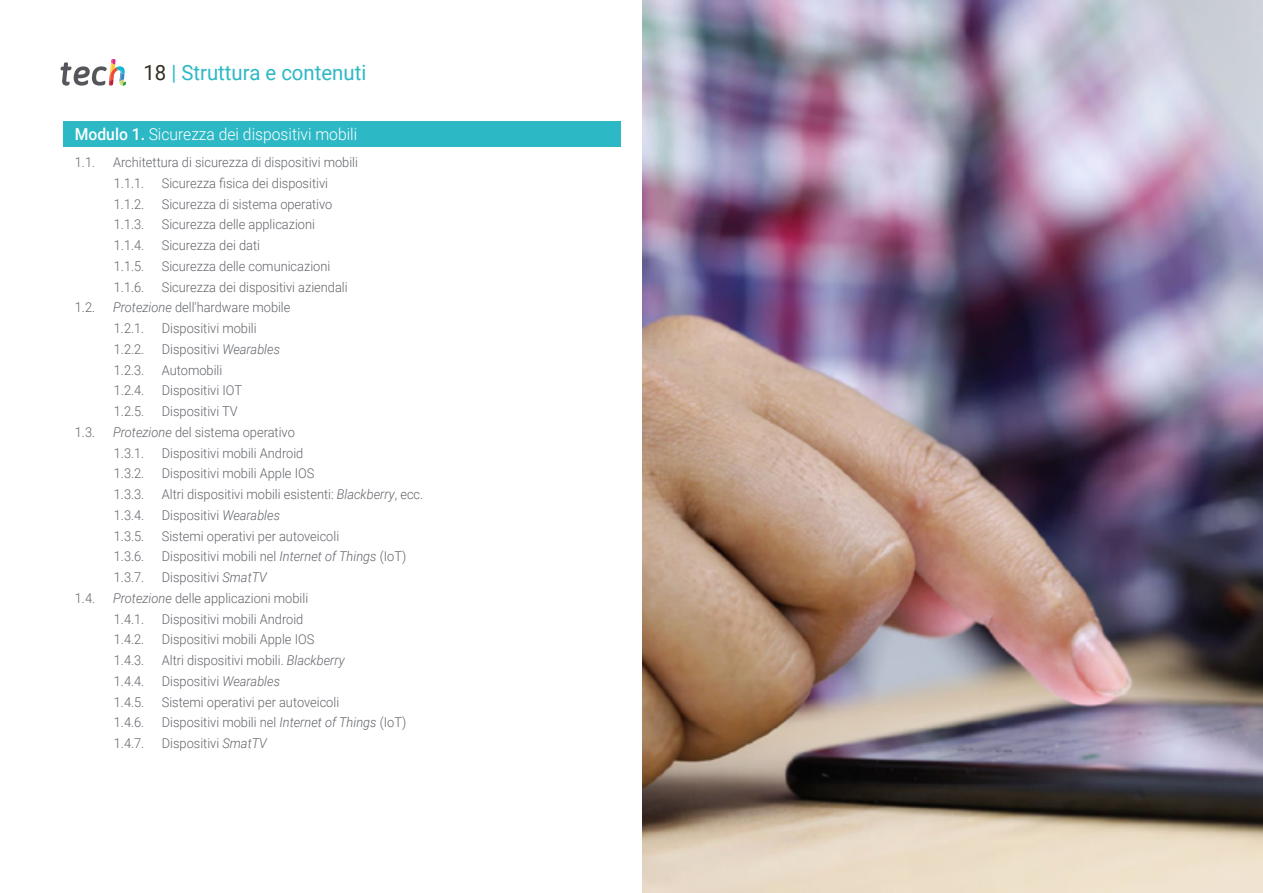
<style>
.page{position:relative;width:1263px;height:893px;background:#fff}
.page>*{position:absolute;margin:0;border:0;box-sizing:border-box;transform-origin:0 0}
.t1{font:21px "Roboto";color:#2db8c5}
.t2{font:300 16.5px "Roboto";color:#fff;scale:.95 1}
.t3{font:300 13.5px/20.7px "Roboto";color:#61646a;scale:.95 1}
.s1{color:#312e20}
.s2{font-weight:500}
.s3{font-style:italic}
</style>
<div class="page">
<div style="left:64px;top:121px;width:557px;height:25px;background:#2db8c5"></div>
<svg style="left:61px;top:59px;width:65px;height:27px"></svg>
<img style="left:642px;top:0;width:621px;height:893px">
<h1 class="t1" style="left:144px;top:57px;width:224px"><span class="s1">18</span> | Struttura e contenuti</h1>
<p class="t2" style="left:75px;top:123px;width:299px"><span class="s2">Modulo 1.</span> Sicurezza dei dispositivi mobili</p>
<p class="t3" style="left:75px;top:151px;width:23px">1.1.</p>
<p class="t3" style="left:113px;top:151px;width:259px">Architettura di sicurezza di dispositivi mobili<br>1.1.1.</p>
<p class="t3" style="left:162px;top:172px;width:176px">Sicurezza fisica dei dispositivi</p>
<p class="t3" style="left:114px;top:193px;width:34px">1.1.2.</p>
<p class="t3" style="left:162px;top:193px;width:181px">Sicurezza di sistema operativo</p>
<p class="t3" style="left:114px;top:214px;width:34px">1.1.3.</p>
<p class="t3" style="left:162px;top:214px;width:163px">Sicurezza delle applicazioni</p>
<p class="t3" style="left:114px;top:234px;width:34px">1.1.4.</p>
<p class="t3" style="left:162px;top:234px;width:105px">Sicurezza dei dati</p>
<p class="t3" style="left:114px;top:255px;width:34px">1.1.5.</p>
<p class="t3" style="left:162px;top:255px;width:179px">Sicurezza delle comunicazioni</p>
<p class="t3" style="left:114px;top:276px;width:34px">1.1.6.</p>
<p class="t3" style="left:162px;top:276px;width:197px">Sicurezza dei dispositivi aziendali</p>
<p class="t3" style="left:75px;top:297px;width:23px">1.2.</p>
<p class="t3" style="left:113px;top:297px;width:188px"><span class="s3">Protezione</span> dell'hardware mobile<br>1.2.1.</p>
<p class="t3" style="left:162px;top:317px;width:101px">Dispositivi mobili</p>
<p class="t3" style="left:114px;top:338px;width:34px">1.2.2.</p>
<p class="t3" style="left:162px;top:338px;width:126px">Dispositivi <span class="s3">Wearables</span></p>
<p class="t3" style="left:114px;top:359px;width:34px">1.2.3.</p>
<p class="t3" style="left:162px;top:359px;width:65px">Automobili</p>
<p class="t3" style="left:114px;top:380px;width:34px">1.2.4.</p>
<p class="t3" style="left:162px;top:380px;width:86px">Dispositivi IOT</p>
<p class="t3" style="left:114px;top:400px;width:34px">1.2.5.</p>
<p class="t3" style="left:162px;top:400px;width:81px">Dispositivi TV</p>
<p class="t3" style="left:75px;top:421px;width:23px">1.3.</p>
<p class="t3" style="left:113px;top:421px;width:193px"><span class="s3">Protezione</span> del sistema operativo<br>1.3.1.</p>
<p class="t3" style="left:162px;top:442px;width:150px">Dispositivi mobili Android</p>
<p class="t3" style="left:114px;top:463px;width:34px">1.3.2.</p>
<p class="t3" style="left:162px;top:463px;width:162px">Dispositivi mobili Apple IOS</p>
<p class="t3" style="left:114px;top:483px;width:34px">1.3.3.</p>
<p class="t3" style="left:162px;top:483px;width:277px">Altri dispositivi mobili esistenti: <span class="s3">Blackberry</span>, ecc.</p>
<p class="t3" style="left:114px;top:504px;width:34px">1.3.4.</p>
<p class="t3" style="left:162px;top:504px;width:126px">Dispositivi <span class="s3">Wearables</span></p>
<p class="t3" style="left:114px;top:525px;width:34px">1.3.5.</p>
<p class="t3" style="left:162px;top:525px;width:188px">Sistemi operativi per autoveicoli</p>
<p class="t3" style="left:114px;top:546px;width:34px">1.3.6.</p>
<p class="t3" style="left:162px;top:546px;width:259px">Dispositivi mobili nel <span class="s3">Internet of Things</span> (IoT)</p>
<p class="t3" style="left:114px;top:566px;width:34px">1.3.7.</p>
<p class="t3" style="left:162px;top:566px;width:112px">Dispositivi <span class="s3">SmatTV</span></p>
<p class="t3" style="left:75px;top:587px;width:23px">1.4.</p>
<p class="t3" style="left:113px;top:587px;width:207px"><span class="s3">Protezione</span> delle applicazioni mobili<br>1.4.1.</p>
<p class="t3" style="left:162px;top:608px;width:150px">Dispositivi mobili Android</p>
<p class="t3" style="left:114px;top:629px;width:34px">1.4.2.</p>
<p class="t3" style="left:162px;top:629px;width:162px">Dispositivi mobili Apple IOS</p>
<p class="t3" style="left:114px;top:649px;width:34px">1.4.3.</p>
<p class="t3" style="left:162px;top:649px;width:194px">Altri dispositivi mobili. <span class="s3">Blackberry</span></p>
<p class="t3" style="left:114px;top:670px;width:34px">1.4.4.</p>
<p class="t3" style="left:162px;top:670px;width:126px">Dispositivi <span class="s3">Wearables</span></p>
<p class="t3" style="left:114px;top:691px;width:34px">1.4.5.</p>
<p class="t3" style="left:162px;top:691px;width:188px">Sistemi operativi per autoveicoli</p>
<p class="t3" style="left:114px;top:712px;width:34px">1.4.6.</p>
<p class="t3" style="left:162px;top:712px;width:259px">Dispositivi mobili nel <span class="s3">Internet of Things</span> (IoT)</p>
<p class="t3" style="left:114px;top:732px;width:34px">1.4.7.</p>
<p class="t3" style="left:162px;top:732px;width:112px">Dispositivi <span class="s3">SmatTV</span></p>
</div>
